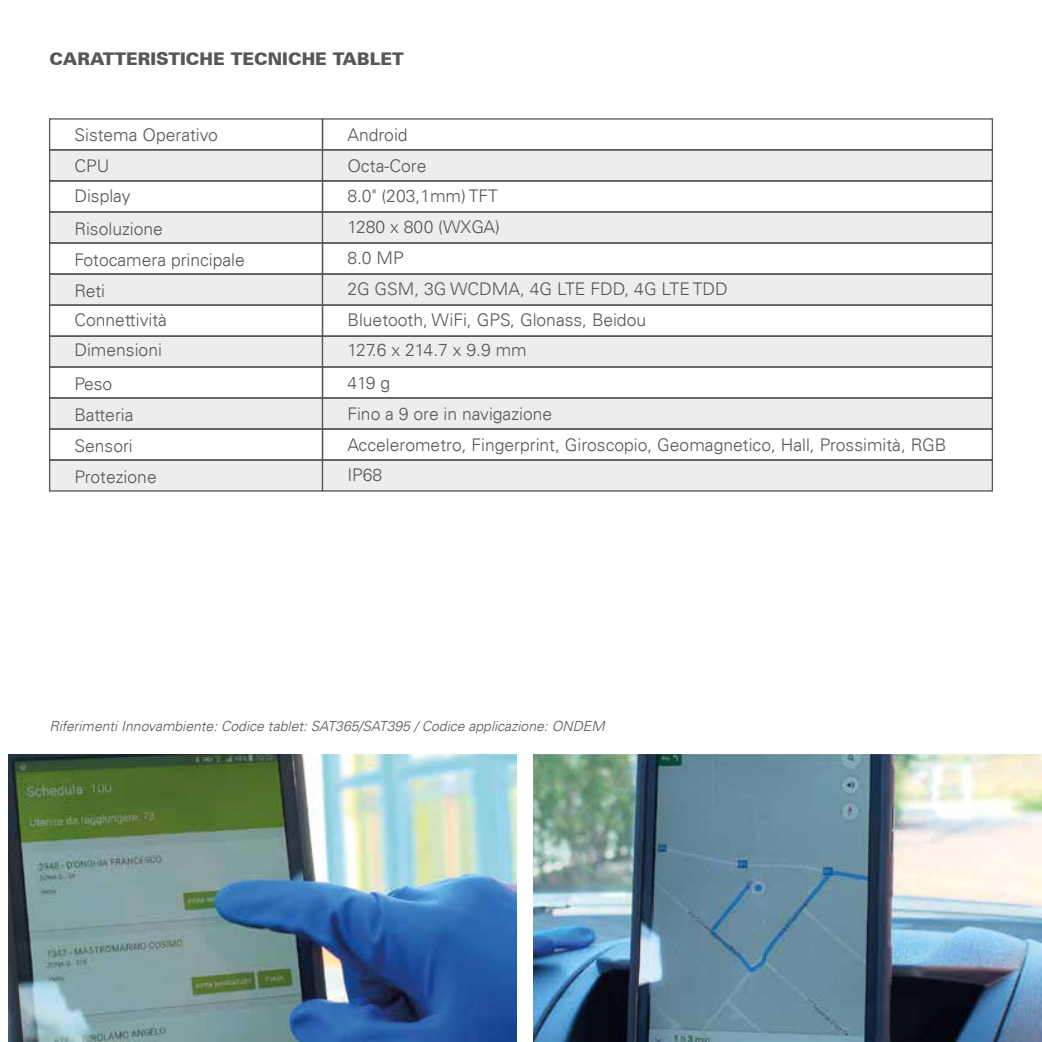
<style>
.page{position:relative;width:1042px;height:1042px;background:#fff}
.page>*{position:absolute;margin:0;border:0;box-sizing:border-box;transform-origin:0 0}
.t1{font:300 17.5px/30.8px "Univers LT";color:#575756}
.t2{font:900 17.5px "Univers CE";color:#575756}
.t3{font:italic 300 14px "Univers LT";color:#575756}
</style>
<div class="page">
<div style="left:49px;top:336px;width:274px;height:32px;background:#ededed"></div>
<div style="left:322px;top:336px;width:671px;height:32px;background:#ededed"></div>
<div style="left:49px;top:273px;width:274px;height:33px;background:#ededed;border:1px solid #575756"></div>
<div style="left:322px;top:273px;width:671px;height:33px;background:#ededed;border:1px solid #575756"></div>
<div style="left:49px;top:211px;width:274px;height:32px;background:#ededed;border:1px solid #575756"></div>
<div style="left:322px;top:211px;width:671px;height:32px;background:#ededed;border:1px solid #575756"></div>
<div style="left:49px;top:149px;width:274px;height:32px;background:#ededed;border:1px solid #575756"></div>
<div style="left:322px;top:149px;width:671px;height:32px;background:#ededed;border:1px solid #575756"></div>
<div style="left:49px;top:118px;width:274px;height:32px;border:1px solid #575756"></div>
<div style="left:322px;top:118px;width:671px;height:32px;border:1px solid #575756"></div>
<div style="left:49px;top:180px;width:274px;height:32px;border:1px solid #575756"></div>
<div style="left:322px;top:180px;width:671px;height:32px;border:1px solid #575756"></div>
<div style="left:49px;top:242px;width:274px;height:32px;border:1px solid #575756"></div>
<div style="left:322px;top:242px;width:671px;height:32px;border:1px solid #575756"></div>
<div style="left:49px;top:459px;width:274px;height:32px;background:#ededed;border:1px solid #575756"></div>
<div style="left:322px;top:459px;width:671px;height:32px;background:#ededed;border:1px solid #575756"></div>
<div style="left:49px;top:397px;width:274px;height:32px;background:#ededed;border:1px solid #575756"></div>
<div style="left:322px;top:397px;width:671px;height:32px;background:#ededed;border:1px solid #575756"></div>
<div style="left:49px;top:366px;width:274px;height:32px;border:1px solid #575756"></div>
<div style="left:322px;top:366px;width:671px;height:32px;border:1px solid #575756"></div>
<div style="left:49px;top:428px;width:274px;height:32px;border:1px solid #575756"></div>
<div style="left:322px;top:428px;width:671px;height:32px;border:1px solid #575756"></div>
<div style="left:49px;top:305px;width:274px;height:32px;border:1px solid #575756"></div>
<div style="left:322px;top:305px;width:671px;height:32px;border:1px solid #575756"></div>
<img style="left:8px;top:754px;width:509px;height:288px">
<img style="left:533px;top:754px;width:509px;height:288px">
<p class="t2" style="left:50px;top:48px;width:356px">CARATTERISTICHE TECNICHE TABLET</p>
<p class="t1" style="left:74px;top:120px;width:145px">Sistema Operativo<br>CPU</p>
<p class="t1" style="left:347px;top:119px;width:382px">Android<br>Octa-Core<br>8.0" (203,1mm) TFT<br>1280 x 800 (WXGA)<br>8.0 MP<br>2G GSM, 3G WCDMA, 4G LTE FDD, 4G LTE TDD<br>Bluetooth, WiFi, GPS, Glonass, Beidou<br>127.6 x 214.7 x 9.9 mm</p>
<p class="t1" style="left:74px;top:156px;width:58px;line-height:26.6px;text-indent:-6px">CPU<br>Display</p>
<p class="t1" style="left:74px;top:213px;width:172px">Risoluzione<br>Fotocamera principale<br>Reti</p>
<p class="t1" style="left:74px;top:304px;width:94px">Connettività<br>Dimensioni</p>
<p class="t1" style="left:69px;top:276px;width:32px">Reti</p>
<p class="t1" style="left:69px;top:366px;width:61px;line-height:34.5px;text-align:center">Peso<br>Batteria</p>
<p class="t1" style="left:74px;top:430px;width:60px">Sensori</p>
<p class="t1" style="left:74px;top:399px;width:61px">Batteria</p>
<p class="t1" style="left:347px;top:367px;width:600px">419 g<br>Fino a 9 ore in navigazione<br>Accelerometro, Fingerprint, Giroscopio, Geomagnetico, Hall, Prossimità, RGB</p>
<p class="t1" style="left:74px;top:461px;width:84px">Protezione</p>
<p class="t1" style="left:347px;top:460px;width:37px">IP68</p>
<p class="t3" style="left:50px;top:718px;width:556px">Riferimenti Innovambiente: Codice tablet: SAT365/SAT395 / Codice applicazione: ONDEM</p>
</div>
